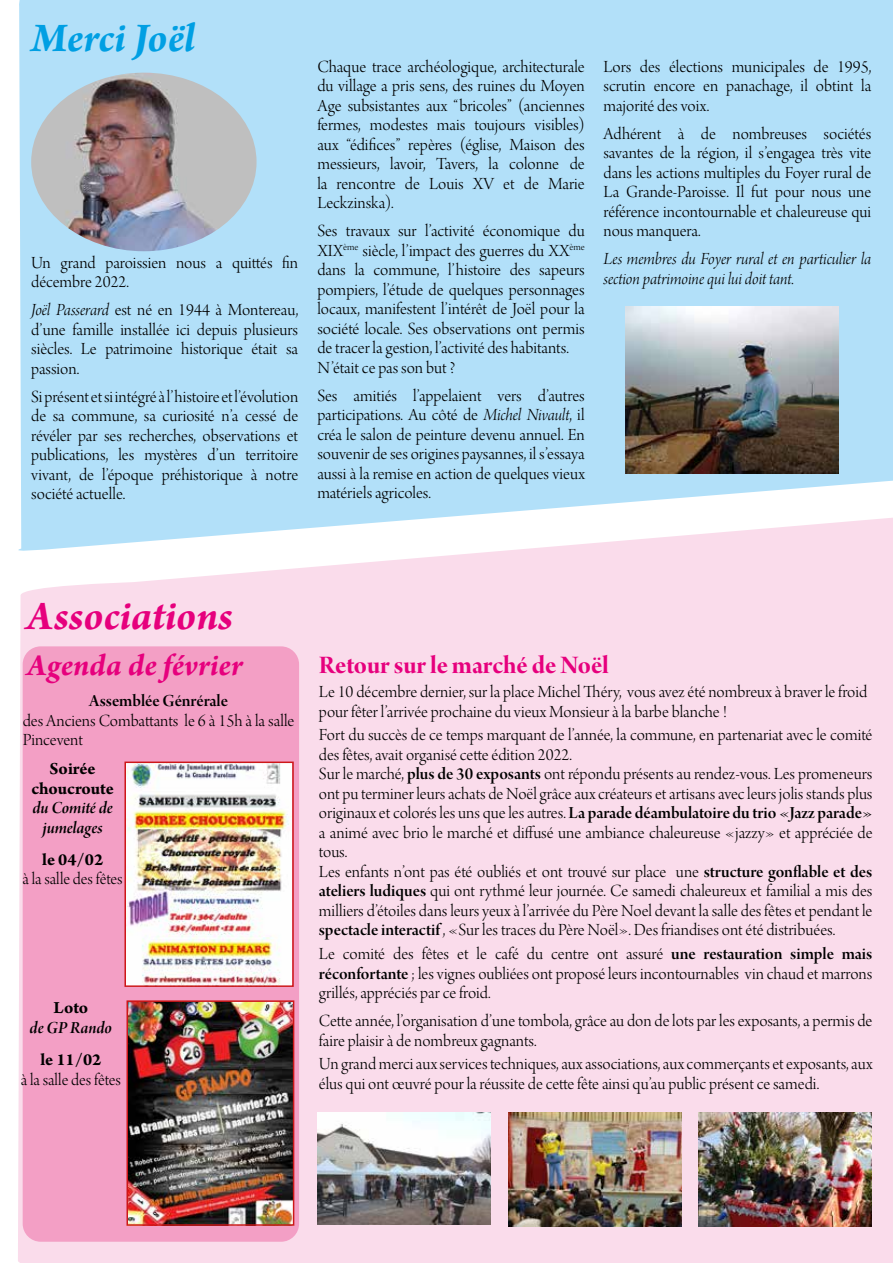
<style>
.page{position:relative;width:893px;height:1263px;background:#fff}
.page>*{position:absolute;margin:0;border:0;box-sizing:border-box;transform-origin:0 0}
.t1{font:italic 700 43.2px "Arno Pro";color:#e6007d}
.t2{font:italic 700 43.2px "Arno Pro";letter-spacing:-.01em;color:#009fe3}
.t3{font:italic 700 32.4px "Arno Pro";color:#e6007d}
.t4{font:27px "Arno Pro Bold Display";letter-spacing:-.005em;color:#e6007d}
.t5{font:18px/19.5px "Arno Pro Light Display";color:#000}
.t6{font:18px "Arno Pro Smbd Display";letter-spacing:-.005em;color:#000}
.t7{font:18px/19.5px "Arno Pro Light Italic Display";letter-spacing:-.005em;color:#000}
.t8{font:700 18px/19.5px "Arno Pro";color:#000;text-align:center}
.t9{font:18px/19.5px "Arno Pro Smbd Italic Display";letter-spacing:-.005em;color:#000;text-align:center}
.s1{font-family:"Arno Pro Light Italic Display"}
.s2{font-family:"Arno Pro Smbd Display"}
.s3{font-family:"Arno Pro Light Display"}
</style>
<div class="page">
<div style="left:18px;top:553px;width:875px;height:710px;background:#fadceb"></div>
<div style="left:23px;top:646px;width:276px;height:596px;background:#f39fc5;border-radius:18px"></div>
<svg style="left:18px;top:0;width:875px;height:553px;background:#b8e1f9"></svg>
<img style="left:127px;top:764px;width:164px;height:220px">
<div style="left:124px;top:761px;width:170px;height:226px;border:2px solid #cd1719"></div>
<img style="left:31px;top:73px;width:226px;height:178px">
<img style="left:625px;top:306px;width:213px;height:167px">
<img style="left:129px;top:1003px;width:162px;height:220px">
<div style="left:126px;top:1000px;width:168px;height:226px;border:2px solid #cd1719"></div>
<img style="left:699px;top:1112px;width:173px;height:115px">
<img style="left:509px;top:1112px;width:173px;height:115px">
<img style="left:317px;top:1112px;width:173px;height:112px">
<h1 class="t2" style="left:31px;top:13px;width:165px">Merci Joël</h1>
<p class="t5" style="left:31px;top:254px;width:269px">Un grand paroissien nous a quittés fin décembre 2022.</p>
<p class="t5" style="left:31px;top:302px;width:269px;text-align:justify"><span class="s1">Joël Passerard</span> est né en 1944 à Montereau, d’une famille installée ici depuis plusieurs siècles. Le patrimoine historique était sa passion.</p>
<p class="t5" style="left:31px;top:388px;width:269px;text-align:justify">Si présent et si intégré à l’histoire et l’évolution de sa commune, sa curiosité n’a cessé de révéler par ses recherches, observations et publications, les mystères d’un territoire vivant, de l’époque préhistorique à notre société actuelle.</p>
<p class="t5" style="left:317px;top:58px;width:269px;text-align:justify">Chaque trace archéologique, architecturale du village a pris sens, des ruines du Moyen Age subsistantes aux “bricoles” (anciennes fermes, modestes mais toujours visibles) aux “édifices” repères (église, Maison des messieurs, lavoir, Tavers, la colonne de la rencontre de Louis XV et de Marie Leckzinska).</p>
<p class="t5" style="left:317px;top:222px;width:269px">Ses travaux sur l’activité économique du XIX<sup>ème</sup> siècle, l’impact des guerres du XX<sup>ème </sup>dans la commune, l’histoire des sapeurs pompiers, l’étude de quelques personnages locaux, manifestent l’intérêt de Joël pour la société locale. Ses observations ont permis de tracer la gestion, l’activité des habitants.<br>N’était ce pas son but ?</p>
<p class="t5" style="left:317px;top:387px;width:269px;text-align:justify">Ses amitiés l’appelaient vers d’autres participations. Au côté de <span class="s1">Michel Nivault</span>, il créa le salon de peinture devenu annuel. En souvenir de ses origines paysannes, il s’essaya aussi à la remise en action de quelques vieux matériels agricoles.</p>
<p class="t5" style="left:604px;top:58px;width:269px;text-align:justify">Lors des élections municipales de 1995, scrutin encore en panachage, il obtint la majorité des voix.</p>
<p class="t5" style="left:604px;top:125px;width:269px;text-align:justify">Adhérent à de nombreuses sociétés savantes de la région, il s’engagea très vite dans les actions multiples du Foyer rural de La Grande-Paroisse. Il fut pour nous une référence incontournable et chaleureuse qui nous manquera.</p>
<p class="t7" style="left:604px;top:250px;width:269px">Les membres du Foyer rural et en particulier la section patrimoine qui lui doit tant.</p>
<h1 class="t1" style="left:27px;top:590px;width:208px">Associations</h1>
<h2 class="t3" style="left:27px;top:646px;width:217px">Agenda de février</h2>
<p class="t6" style="left:89px;top:691px;width:140px">Assemblée Génrérale</p>
<p class="t5" style="left:23px;top:712px;width:273px">des Anciens Combattants le 6 à 15h à la salle<br>Pincevent</p>
<p class="t8" style="left:31px;top:760px;width:84px">Soirée choucroute</p>
<p class="t9" style="left:32px;top:799px;width:82px">du Comité de jumelages</p>
<p class="t8" style="left:42px;top:850px;width:62px">le 04/02</p>
<p class="t5" style="left:23px;top:870px;width:102px">à la salle des fêtes</p>
<p class="t8" style="left:54px;top:999px;width:36px">Loto</p>
<p class="t9" style="left:30px;top:1019px;width:84px">de GP Rando</p>
<p class="t8" style="left:40px;top:1051px;width:62px">le 11/02</p>
<p class="t5" style="left:21px;top:1071px;width:102px">à la salle des fêtes</p>
<h3 class="t4" style="left:319px;top:650px;width:292px">Retour sur le marché de Noël</h3>
<p class="t5" style="left:319px;top:683px;width:550px">Le 10 décembre dernier, sur la place Michel Théry, vous avez été nombreux à braver le froid pour fêter l’arrivée prochaine du vieux Monsieur à la barbe blanche !</p>
<p class="t5" style="left:319px;top:727px;width:555px">Fort du succès de ce temps marquant de l’année, la commune, en partenariat avec le comité des fêtes, avait organisé cette édition 2022.<br>Sur le marché, <span class="s2">plus de 30 exposants</span> ont répondu présents au rendez-vous. Les promeneurs ont pu terminer leurs achats de Noël grâce aux créateurs et artisans avec leurs jolis stands plus</p>
<p class="t6" style="left:319px;top:803px;width:555px"><span class="s3">originaux et colorés les uns que les autres.</span> La parade déambulatoire du trio «Jazz parade»</p>
<p class="t5" style="left:319px;top:824px;width:555px">a animé avec brio le marché et diffusé une ambiance chaleureuse «jazzy» et appréciée de tous.<br>Les enfants n’ont pas été oubliés et ont trouvé sur place une <span class="s2">structure gonflable et des ateliers ludiques</span> qui ont rythmé leur journée. Ce samedi chaleureux et familial a mis des milliers d’étoiles dans leurs yeux à l’arrivée du Père Noel devant la salle des fêtes et pendant le <span class="s2">spectacle interactif</span> , «Sur les traces du Père Noël». Des friandises ont été distribuées.</p>
<p class="t5" style="left:319px;top:945px;width:555px;text-align:justify">Le comité des fêtes et le café du centre ont assuré <span class="s2">une restauration simple mais réconfortante</span> ; les vignes oubliées ont proposé leurs incontournables vin chaud et marrons grillés, appréciés par ce froid.</p>
<p class="t5" style="left:319px;top:1012px;width:555px">Cette année, l’organisation d’une tombola, grâce au don de lots par les exposants, a permis de faire plaisir à de nombreux gagnants.</p>
<p class="t5" style="left:319px;top:1055px;width:555px">Un grand merci aux services techniques, aux associations, aux commerçants et exposants, aux élus qui ont œuvré pour la réussite de cette fête ainsi qu’au public présent ce samedi.</p>
</div>
